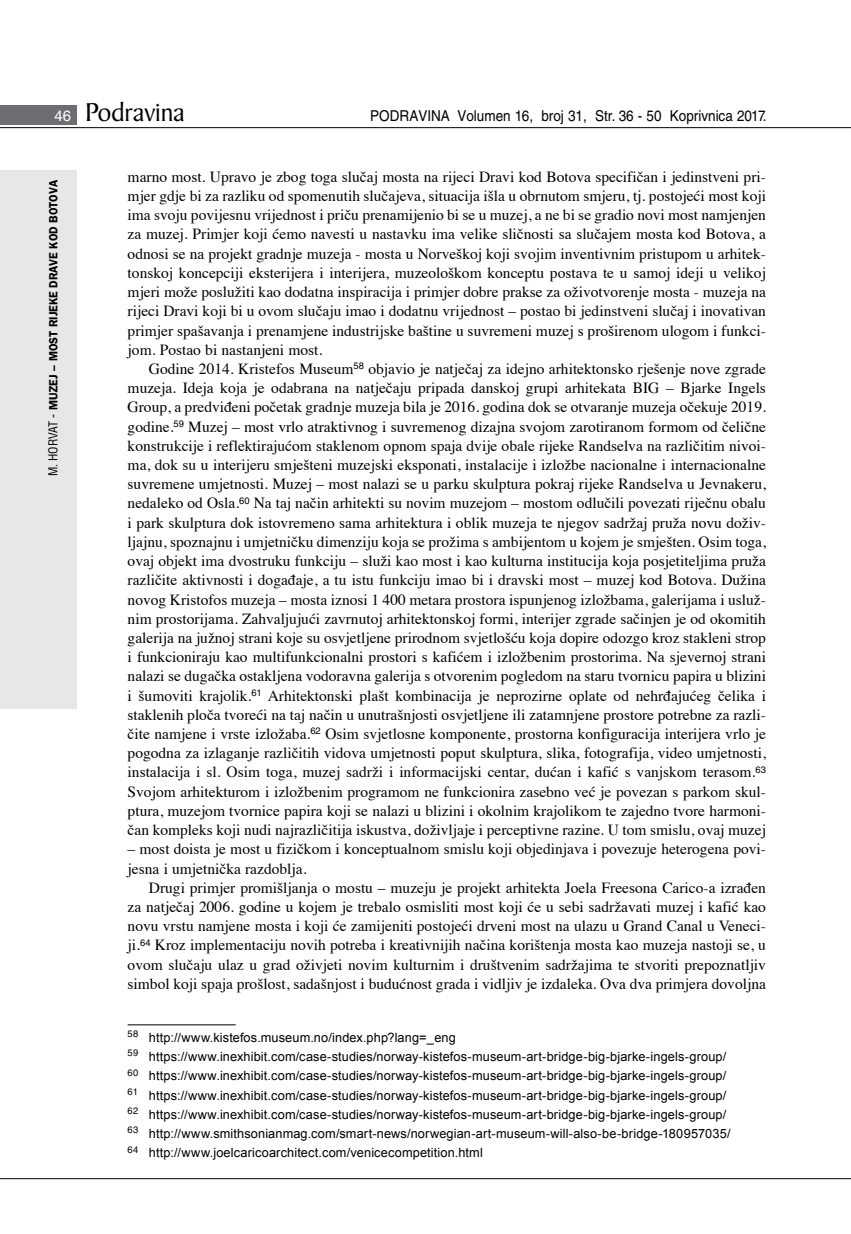
<style>
.page{position:relative;width:851px;height:1234px;background:#fff}
.page>*{position:absolute;margin:0;border:0;box-sizing:border-box;transform-origin:0 0}
.t1{font:27.6px "Baker Signet BT";color:#000}
.t2{font:15.45px/19.2px "Times";color:#000;text-align:justify}
.t3{font:15px "Helvetica LT Skin 29";color:#000;scale:.9 1}
.t4{font:12.75px/19.2px "Arial";letter-spacing:.01em;color:#000}
.t5{font:600 12px "ITC Franklin Gothic Skin 29";letter-spacing:-.005em;color:#000;scale:.95 1}
.s1{font-family:"Helvetica LT Skin 29";font-size:15px;color:#fff}
.s2{font-family:"Helvetica LT Skin 29";font-weight:400;font-stretch:condensed}
</style>
<div class="page">
<div style="left:0;top:170px;width:77px;height:538px;background:#e6e7e8"></div>
<div style="left:0;top:105px;width:77px;height:19px;background:#6d6e71"></div>
<hr style="left:0;top:127px;width:850px;height:1px;background:#000">
<hr style="left:0;top:1177px;width:850px;height:1px;background:#000">
<hr style="left:128px;top:1024px;width:108px;height:1px;background:#000">
<h1 class="t1" style="left:55px;top:95px;width:131px"><span class="s1">46</span> Podravina</h1>
<p class="t3" style="left:370px;top:107px;width:442px">PODRAVINA Volumen 16, broj 31, Str. 36 - 50 Koprivnica 2017.</p>
<p class="t5" style="left:46px;top:476px;width:313px;rotate:-90deg"><span class="s2">M. HORVAT -</span> MUZEJ – MOST RIJEKE DRAVE KOD BOTOVA</p>
<p class="t2" style="left:128px;top:166px;width:639px">marno most. Upravo je zbog toga slučaj mosta na rijeci Dravi kod Botova specifičan i jedinstveni pri&shy;mjer gdje bi za razliku od spomenutih slučajeva, situacija išla u obrnutom smjeru, tj. postojeći most koji ima svoju povijesnu vrijednost i priču prenamijenio bi se u muzej, a ne bi se gradio novi most namjenjen za muzej. Primjer koji ćemo navesti u nastavku ima velike sličnosti sa slučajem mosta kod Botova, a odnosi se na projekt gradnje muzeja - mosta u Norveškoj koji svojim inventivnim pristupom u arhitek&shy;tonskoj koncepciji eksterijera i interijera, muzeološkom konceptu postava te u samoj ideji u velikoj mjeri može poslužiti kao dodatna inspiracija i primjer dobre prakse za oživotvorenje mosta - muzeja na rijeci Dravi koji bi u ovom slučaju imao i dodatnu vrijednost – postao bi jedinstveni slučaj i inovativan primjer spašavanja i prenamjene industrijske baštine u suvremeni muzej s proširenom ulogom i funkci&shy;jom. Postao bi nastanjeni most.</p>
<p class="t2" style="left:128px;top:358px;width:639px;text-indent:21px">Godine 2014. Kristefos Museum<sup>58</sup> objavio je natječaj za idejno arhitektonsko rješenje nove zgrade muzeja. Ideja koja je odabrana na natječaju pripada danskoj grupi arhitekata BIG – Bjarke Ingels Group, a predviđeni početak gradnje muzeja bila je 2016. godina dok se otvaranje muzeja očekuje 2019. godine.<sup>59</sup> Muzej – most vrlo atraktivnog i suvremenog dizajna svojom zarotiranom formom od čelične konstrukcije i reflektirajućom staklenom opnom spaja dvije obale rijeke Randselva na različitim nivoi&shy;ma, dok su u interijeru smješteni muzejski eksponati, instalacije i izložbe nacionalne i internacionalne suvremene umjetnosti. Muzej – most nalazi se u parku skulptura pokraj rijeke Randselva u Jevnakeru, nedaleko od Osla.<sup>60</sup> Na taj način arhitekti su novim muzejom – mostom odlučili povezati riječnu obalu i park skulptura dok istovremeno sama arhitektura i oblik muzeja te njegov sadržaj pruža novu doživ&shy;ljajnu, spoznajnu i umjetničku dimenziju koja se prožima s ambijentom u kojem je smješten. Osim toga, ovaj objekt ima dvostruku funkciju – služi kao most i kao kulturna institucija koja posjetiteljima pruža različite aktivnosti i događaje, a tu istu funkciju imao bi i dravski most – muzej kod Botova. Dužina novog Kristofos muzeja – mosta iznosi 1 400 metara prostora ispunjenog izložbama, galerijama i usluž&shy;nim prostorijama. Zahvaljujući zavrnutoj arhitektonskoj formi, interijer zgrade sačinjen je od okomitih galerija na južnoj strani koje su osvjetljene prirodnom svjetlošću koja dopire odozgo kroz stakleni strop i funkcioniraju kao multifunkcionalni prostori s kafićem i izložbenim prostorima. Na sjevernoj strani nalazi se dugačka ostakljena vodoravna galerija s otvorenim pogledom na staru tvornicu papira u blizini i šumoviti krajolik.<sup>61</sup> Arhitektonski plašt kombinacija je neprozirne oplate od nehrđajućeg čelika i staklenih ploča tvoreći na taj način u unutrašnjosti osvjetljene ili zatamnjene prostore potrebne za razli&shy;čite namjene i vrste izložaba.<sup>62</sup> Osim svjetlosne komponente, prostorna konfiguracija interijera vrlo je pogodna za izlaganje različitih vidova umjetnosti poput skulptura, slika, fotografija, video umjetnosti, instalacija i sl. Osim toga, muzej sadrži i informacijski centar, dućan i kafić s vanjskom terasom.<sup>63<br></sup>Svojom arhitekturom i izložbenim programom ne funkcionira zasebno već je povezan s parkom skul&shy;ptura, muzejom tvornice papira koji se nalazi u blizini i okolnim krajolikom te zajedno tvore harmoni&shy;čan kompleks koji nudi najrazličitija iskustva, doživljaje i perceptivne razine. U tom smislu, ovaj muzej</p>
<p class="t2" style="left:128px;top:838px;width:639px">– most doista je most u fizičkom i konceptualnom smislu koji objedinjava i povezuje heterogena povi&shy;jesna i umjetnička razdoblja.</p>
<p class="t2" style="left:128px;top:876px;width:639px;text-indent:21px">Drugi primjer promišljanja o mostu – muzeju je projekt arhitekta Joela Freesona Carico-a izrađen za natječaj 2006. godine u kojem je trebalo osmisliti most koji će u sebi sadržavati muzej i kafić kao novu vrstu namjene mosta i koji će zamijeniti postojeći drveni most na ulazu u Grand Canal u Veneci&shy;ji.<sup>64</sup> Kroz implementaciju novih potreba i kreativnijih načina korištenja mosta kao muzeja nastoji se, u ovom slučaju ulaz u grad oživjeti novim kulturnim i društvenim sadržajima te stvoriti prepoznatljiv simbol koji spaja prošlost, sadašnjost i budućnost grada i vidljiv je izdaleka. Ova dva primjera dovoljna</p>
<p class="t4" style="left:128px;top:1027px;width:604px"><sup>58</sup> http://www.kistefos.museum.no/index.php?lang=_eng<br><sup>59</sup> https://www.inexhibit.com/case-studies/norway-kistefos-museum-art-bridge-big-bjarke-ingels-group/ <sup>60</sup> https://www.inexhibit.com/case-studies/norway-kistefos-museum-art-bridge-big-bjarke-ingels-group/ <sup>61</sup> https://www.inexhibit.com/case-studies/norway-kistefos-museum-art-bridge-big-bjarke-ingels-group/ <sup>62</sup> https://www.inexhibit.com/case-studies/norway-kistefos-museum-art-bridge-big-bjarke-ingels-group/ <sup>63</sup> http://www.smithsonianmag.com/smart-news/norwegian-art-museum-will-also-be-bridge-180957035/ <sup>64</sup> http://www.joelcaricoarchitect.com/venicecompetition.html</p>
</div>
